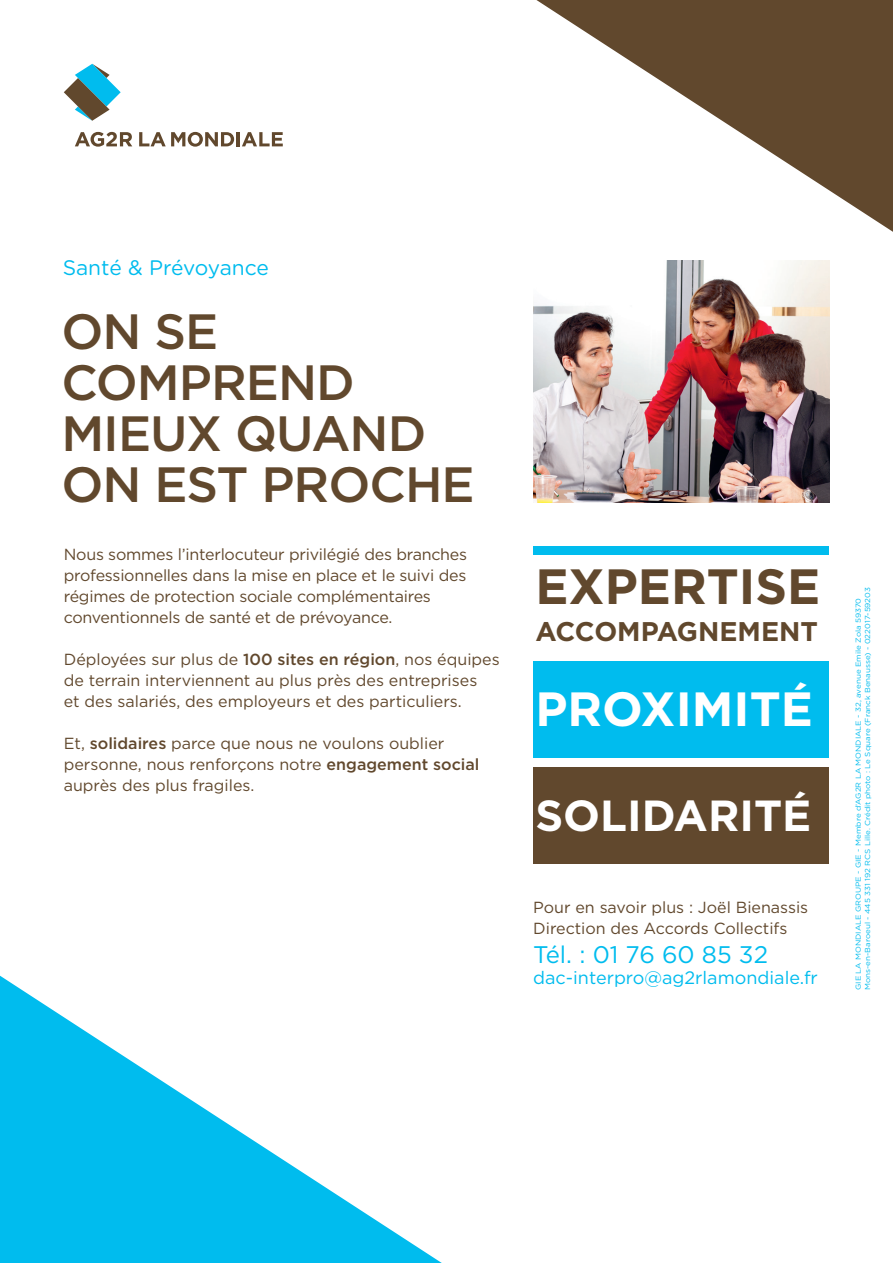
<style>
.page{position:relative;width:893px;height:1263px;background:#fff}
.page>*{position:absolute;margin:0;border:0;box-sizing:border-box;transform-origin:0 0}
.t1{font:500 49.5px/51px "Gotham";letter-spacing:-.02em;color:#61482d}
.t2{font:700 49.5px "Gotham";color:#61482d}
.t3{font:700 48px "Gotham";color:#fff}
.t4{font:700 43.5px "Gotham";color:#fff}
.t5{font:700 27px "Gotham";color:#61482d}
.t6{font:24px "Gotham";color:#00bcee}
.t7{font:21px "Gotham Rounded";letter-spacing:-.015em;color:#00bcee}
.t8{font:18px "Gotham";color:#00bcee}
.t9{font:16.05px/21px "Gotham";color:#61482d}
.t10{font:7.2px/9.3px "Gotham";color:#00bcee;scale:1.12 1}
.s1{font-weight:500}
</style>
<div class="page">
<div style="left:533px;top:656px;width:296px;height:107px;background:#00bcee"></div>
<div style="left:533px;top:763px;width:296px;height:106px;background:#61482d"></div>
<div style="left:533px;top:545px;width:296px;height:9px;background:#00bcee"></div>
<div style="left:533px;top:864px;width:296px;height:9px;background:#fff"></div>
<div style="left:533px;top:652px;width:296px;height:9px;background:#fff"></div>
<div style="left:533px;top:758px;width:296px;height:9px;background:#fff"></div>
<img style="left:533px;top:261px;width:296px;height:241px">
<svg style="left:64px;top:64px;width:57px;height:57px"></svg>
<svg style="left:75px;top:132px;width:57px;height:15px"></svg>
<svg style="left:139px;top:132px;width:95px;height:15px"></svg>
<hr style="left:236px;top:132px;width:4px;height:14px;background:#61482d">
<svg style="left:242px;top:132px;width:41px;height:14px"></svg>
<svg style="left:0;top:976px;width:442px;height:287px"></svg>
<svg style="left:536px;top:0;width:357px;height:232px"></svg>
<h3 class="t7" style="left:63px;top:254px;width:208px">Santé &amp; Prévoyance</h3>
<h1 class="t1" style="left:61px;top:306px;width:415px">ON SE<br>COMPREND<br>MIEUX QUAND<br>ON EST PROCHE</h1>
<p class="t9" style="left:64px;top:544px;width:405px">Nous sommes l’interlocuteur privilégié des branches professionnelles dans la mise en place et le suivi des régimes de protection sociale complémentaires conventionnels de santé et de prévoyance.</p>
<p class="t9" style="left:64px;top:649px;width:437px">Déployées sur plus de <span class="s1">100 sites en région</span>, nos équipes de terrain interviennent au plus près des entreprises<br>et des salariés, des employeurs et des particuliers.</p>
<p class="t9" style="left:64px;top:733px;width:417px">Et, <span class="s1">solidaires</span> parce que nous ne voulons oublier personne, nous renforçons notre <span class="s1">engagement social </span>auprès des plus fragiles.</p>
<h1 class="t2" style="left:535px;top:553px;width:286px">EXPERTISE</h1>
<h3 class="t5" style="left:535px;top:614px;width:284px">ACCOMPAGNEMENT</h3>
<h2 class="t3" style="left:535px;top:677px;width:279px">PROXIMITÉ</h2>
<h3 class="t4" style="left:535px;top:787px;width:277px">SOLIDARITÉ</h3>
<p class="t9" style="left:533px;top:896px;width:277px">Pour en savoir plus : Joël Bienassis<br>Direction des Accords Collectifs</p>
<h3 class="t6" style="left:533px;top:939px;width:236px">Tél. : 01 76 60 85 32</h3>
<p class="t8" style="left:533px;top:966px;width:286px">dac-interpro@ag2rlamondiale.fr</p>
<p class="t10" style="left:853px;top:990px;width:361px;rotate:-90deg">GIE LA MONDIALE GROUPE - GIE - Membre d’AG2R LA MONDIALE - 32, avenue Emile Zola 59370<br>Mons-en-Baroeul - 445 331 192 RCS Lille. Crédit photo : Le Square (Franck Benausse) - 022017-59203</p>
</div>
